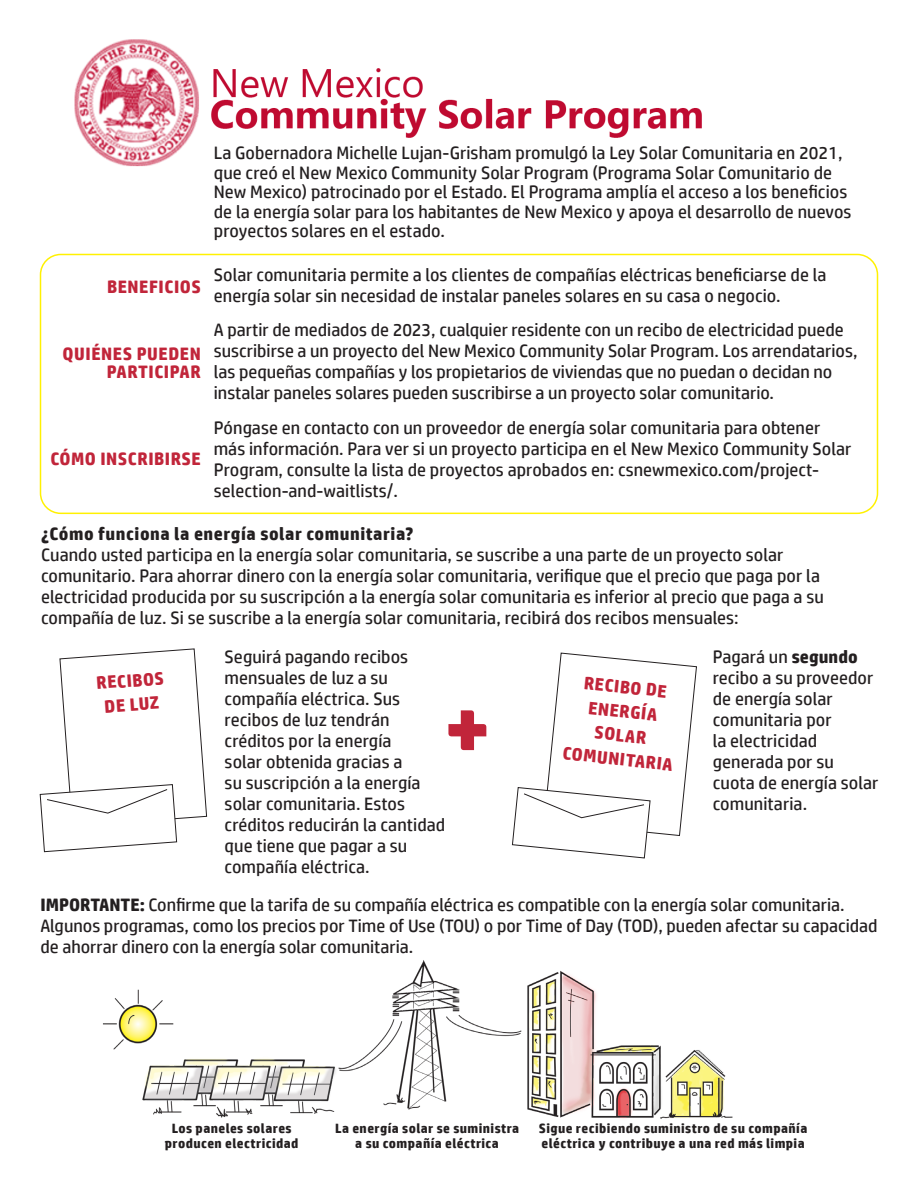
<style>
.page{position:relative;width:918px;height:1188px;background:#fff}
.page>*{position:absolute;margin:0;border:0;box-sizing:border-box;transform-origin:0 0}
.t1{font:700 90px "HP Simplified";color:#c1253a}
.t2{font:18px/21px "HP Simplified";letter-spacing:.005em;color:#231f20}
.t3{font:700 18px/24px "HP Simplified";letter-spacing:.03em;color:#c1253a;text-align:center}
.t4{font:700 18px "HP Simplified";letter-spacing:.03em;color:#231f20}
.t5{font:700 13.5px/15px "HP Simplified";letter-spacing:.03em;color:#231f20;text-align:center}
.s1{font-weight:700}
</style>
<div class="page">
<div style="left:40px;top:254px;width:838px;height:260px;border:2px solid #fff101;border-radius:20px"></div>
<img style="left:74px;top:39px;width:628px;height:128px">
<svg style="left:40px;top:648px;width:167px;height:204px"></svg>
<img style="left:103px;top:960px;width:630px;height:159px">
<svg style="left:512px;top:653px;width:185px;height:206px"></svg>
<p class="t2" style="left:214px;top:143px;width:639px;line-height:19.5px">La Gobernadora Michelle Lujan-Grisham promulgó la Ley Solar Comunitaria en 2021, que creó el New Mexico Community Solar Program (Programa Solar Comunitario de New Mexico) patrocinado por el Estado. El Programa amplía el acceso a los beneficios de la energía solar para los habitantes de New Mexico y apoya el desarrollo de nuevos proyectos solares en el estado.</p>
<p class="t2" style="left:214px;top:264px;width:614px">Solar comunitaria permite a los clientes de compañías eléctricas beneficiarse de la energía solar sin necesidad de instalar paneles solares en su casa o negocio.</p>
<p class="t2" style="left:214px;top:319px;width:645px">A partir de mediados de 2023, cualquier residente con un recibo de electricidad puede suscribirse a un proyecto del New Mexico Community Solar Program. Los arrendatarios, las pequeñas compañías y los propietarios de viviendas que no puedan o decidan no instalar paneles solares pueden suscribirse a un proyecto solar comunitario.</p>
<p class="t2" style="left:214px;top:417px;width:639px">Póngase en contacto con un proveedor de energía solar comunitaria para obtener más información. Para ver si un proyecto participa en el New Mexico Community Solar Program, consulte la lista de proyectos aprobados en: csnewmexico.com/project&shy;selection-and-waitlists/.</p>
<p class="t4" style="left:41px;top:523px;width:374px">¿Cómo funciona la energía solar comunitaria?</p>
<p class="t2" style="left:41px;top:544px;width:784px">Cuando usted participa en la energía solar comunitaria, se suscribe a una parte de un proyecto solar comunitario. Para ahorrar dinero con la energía solar comunitaria, verifique que el precio que paga por la electricidad producida por su suscripción a la energía solar comunitaria es inferior al precio que paga a su compañía de luz. Si se suscribe a la energía solar comunitaria, recibirá dos recibos mensuales:</p>
<p class="t3" style="left:107px;top:275px;width:95px">BENEFICIOS</p>
<p class="t3" style="left:63px;top:344px;width:140px;line-height:18px;text-align:right">QUIÉNES PUEDEN<br>PARTICIPAR</p>
<p class="t3" style="left:50px;top:447px;width:152px">CÓMO INSCRIBIRSE</p>
<p class="t3" style="left:95px;top:671px;width:69px;rotate:-4deg">RECIBOS<br>DE LUZ</p>
<p class="t2" style="left:225px;top:646px;width:222px">Seguirá pagando recibos mensuales de luz a su compañía eléctrica. Sus recibos de luz tendrán créditos por la energía<br>solar obtenida gracias a<br>su suscripción a la energía solar comunitaria. Estos créditos reducirán la cantidad que tiene que pagar a su compañía eléctrica.</p>
<p class="t1" style="left:443px;top:676px;width:50px">+</p>
<p class="t3" style="left:572px;top:669px;width:112px;rotate:6deg">RECIBO DE<br>ENERGÍA<br>SOLAR<br>COMUNITARIA</p>
<p class="t2" style="left:713px;top:646px;width:167px">Pagará un <span class="s1">segundo </span>recibo a su proveedor de energía solar comunitaria por<br>la electricidad generada por su cuota de energía solar comunitaria.</p>
<p class="t2" style="left:40px;top:894px;width:839px"><span class="s1">IMPORTANTE:</span> Confirme que la tarifa de su compañía eléctrica es compatible con la energía solar comunitaria.<br>Algunos programas, como los precios por Time of Use (TOU) o por Time of Day (TOD), pueden afectar su capacidad de ahorrar dinero con la energía solar comunitaria.</p>
<p class="t5" style="left:165px;top:1121px;width:135px">Los paneles solares producen electricidad</p>
<p class="t5" style="left:335px;top:1121px;width:185px">La energía solar se suministra a su compañía eléctrica</p>
<p class="t5" style="left:539px;top:1121px;width:270px;text-align:left">Sigue recibiendo suministro de su compañía eléctrica y contribuye a una red más limpia</p>
</div>
